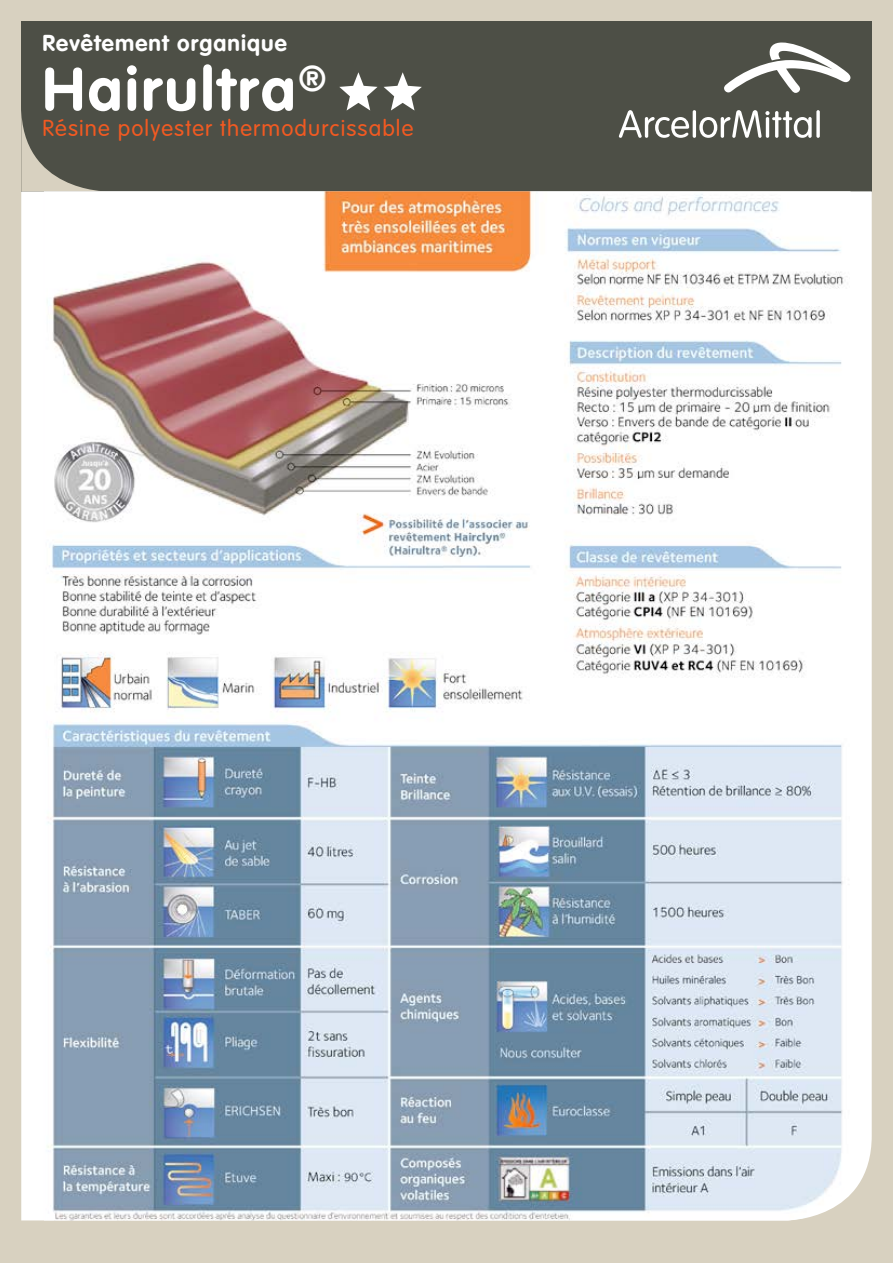
<style>
.page{position:relative;width:893px;height:1263px;background:#d8d1c0}
.page>*{position:absolute;margin:0;border:0;box-sizing:border-box;transform-origin:0 0}
.t1{font:700 60px "VAG Rounded";letter-spacing:.05em;color:#fff}
.t2{font:300 22.5px "VAG Rounded";letter-spacing:.05em;color:#f15a22}
.t3{font:700 22.5px "VAG Rounded";letter-spacing:.05em;color:#fff}
</style>
<div class="page">
<div style="left:21px;top:21px;width:851px;height:170px;background:#4d4f46"></div>
<div style="left:21px;top:191px;width:851px;height:1029px;background:#fff"></div>
<svg style="left:21px;top:111px;width:78px;height:80px"></svg>
<svg style="left:724px;top:43px;width:126px;height:50px"></svg>
<hr style="left:693px;top:110px;width:3px;height:28px;background:#fff;border-radius:2px">
<svg style="left:619px;top:110px;width:70px;height:28px"></svg>
<svg style="left:816px;top:110px;width:4px;height:28px"></svg>
<svg style="left:699px;top:110px;width:113px;height:28px"></svg>
<svg style="left:339px;top:72px;width:39px;height:39px"></svg>
<svg style="left:384px;top:72px;width:38px;height:39px"></svg>
<img style="left:44px;top:191px;width:806px;height:1029px">
<p class="t3" style="left:43px;top:28px;width:246px">Revêtement organique</p>
<h1 class="t1" style="left:43px;top:52px;width:285px">Hairultra<sup>®</sup></h1>
<p class="t2" style="left:43px;top:115px;width:372px">Résine polyester thermodurcissable</p>
</div>
